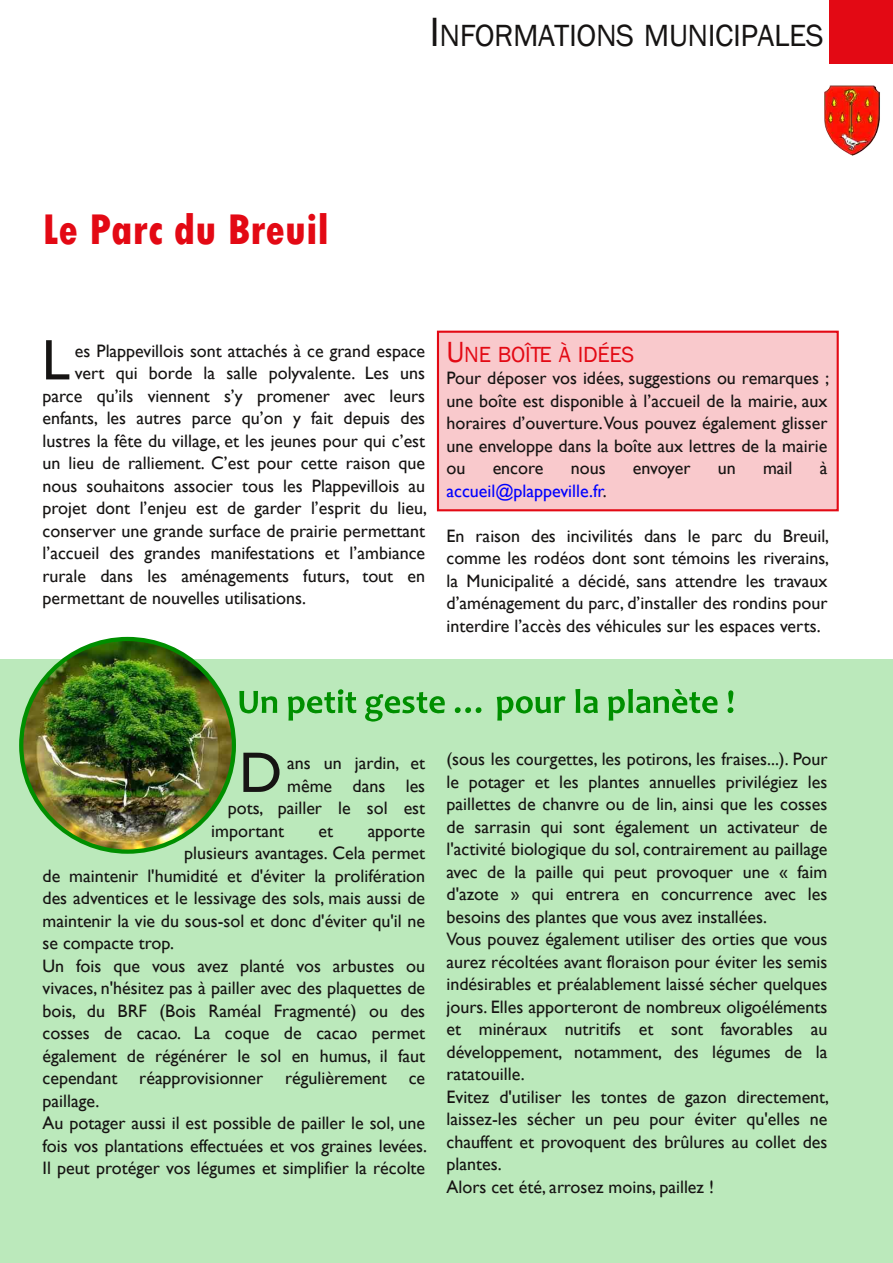
<style>
.page{position:relative;width:893px;height:1263px;background:#fff}
.page>*{position:absolute;margin:0;border:0;box-sizing:border-box;transform-origin:0 0}
.t1{font:57.6px "Gill Sans";color:#161413}
.t2{font:57.45px "Gill Sans";color:#161413}
.t3{font:800 condensed 45px "Tw Cen";color:#e30914}
.t4{font:31.5px "Franklin Gothic";letter-spacing:-.015em;color:#161413}
.t5{font:22.5px "Franklin Gothic";letter-spacing:-.015em;color:#e30914}
.t6{font:18px/22.5px "Gill Sans";color:#161413;text-align:justify}
.t7{font:18px "Gill Sans";color:#00f}
.s1{font-size:42px}
.s2{font-size:30px}
.s3{color:#161413}
</style>
<div class="page">
<div style="left:829px;top:0;width:64px;height:64px;background:#e30914"></div>
<img style="left:825px;top:85px;width:55px;height:71px">
<div style="left:0;top:659px;width:893px;height:604px;background:#bbe9bb"></div>
<div style="left:438px;top:332px;width:400px;height:178px;background:#f9c9cc"></div>
<div style="left:437px;top:331px;width:402px;height:180px;border:2px solid #e30914"></div>
<svg style="left:239px;top:691px;width:38px;height:22px"></svg>
<svg style="left:288px;top:689px;width:68px;height:31px"></svg>
<svg style="left:365px;top:692px;width:80px;height:29px"></svg>
<svg style="left:455px;top:707px;width:26px;height:6px"></svg>
<svg style="left:497px;top:696px;width:69px;height:24px"></svg>
<svg style="left:575px;top:689px;width:23px;height:24px"></svg>
<svg style="left:608px;top:689px;width:109px;height:31px"></svg>
<svg style="left:727px;top:690px;width:6px;height:23px"></svg>
<img style="left:21px;top:639px;width:213px;height:213px;border-radius:50%">
<h3 class="t3" style="left:43px;top:204px;width:288px">Le Parc du Breuil</h3>
<h3 class="t4" style="left:429px;top:17px;width:396px"><span class="s1">I</span>NFORMATIONS MUNICIPALES</h3>
<h2 class="t2" style="left:42px;top:326px;width:30px">L</h2>
<p class="t6" style="left:75px;top:339px;width:352px">es Plappevillois sont attachés à ce grand espace</p>
<p class="t6" style="left:75px;top:362px;width:352px">vert qui borde la salle polyvalente. Les uns</p>
<p class="t6" style="left:43px;top:384px;width:384px">parce qu’ils viennent s’y promener avec leurs</p>
<p class="t6" style="left:43px;top:407px;width:384px">enfants, les autres parce qu’on y fait depuis des</p>
<p class="t6" style="left:43px;top:429px;width:384px">lustres la fête du village, et les jeunes pour qui c’est</p>
<p class="t6" style="left:43px;top:452px;width:384px">un lieu de ralliement. C’est pour cette raison que</p>
<p class="t6" style="left:43px;top:474px;width:384px">nous souhaitons associer tous les Plappevillois au</p>
<p class="t6" style="left:43px;top:497px;width:386px">projet dont l’enjeu est de garder l’esprit du lieu,</p>
<p class="t6" style="left:43px;top:519px;width:384px">conserver une grande surface de prairie permettant</p>
<p class="t6" style="left:43px;top:542px;width:384px">l’accueil des grandes manifestations et l’ambiance</p>
<p class="t6" style="left:43px;top:564px;width:384px">rurale dans les aménagements futurs, tout en</p>
<p class="t6" style="left:43px;top:587px;width:265px">permettant de nouvelles utilisations.</p>
<p class="t5" style="left:446px;top:341px;width:189px"><span class="s2">U</span>NE BOÎTE À IDÉES</p>
<p class="t6" style="left:446px;top:367px;width:384px">Pour déposer vos idées, suggestions ou remarques ; une boîte est disponible à l’accueil de la mairie, aux horaires d’ouverture.Vous pouvez également glisser une enveloppe dans la boîte aux lettres de la mairie ou</p>
<p class="t6" style="left:493px;top:457px;width:52px">encore</p>
<p class="t6" style="left:571px;top:457px;width:36px">nous</p>
<p class="t6" style="left:633px;top:457px;width:59px">envoyer</p>
<p class="t6" style="left:718px;top:457px;width:19px">un</p>
<p class="t6" style="left:763px;top:457px;width:31px">mail</p>
<p class="t6" style="left:820px;top:457px;width:9px">à</p>
<p class="t7" style="left:446px;top:480px;width:162px">accueil@plappeville.fr<span class="s3">.</span></p>
<p class="t6" style="left:446px;top:524px;width:384px">En raison des incivilités dans le parc du Breuil, comme les rodéos dont sont témoins les riverains, la Municipalité a décidé, sans attendre les travaux d’aménagement du parc, d’installer des rondins pour interdire l’accès des véhicules sur les espaces verts.</p>
<h1 class="t1" style="left:239px;top:738px;width:45px">D</h1>
<p class="t6" style="left:287px;top:752px;width:139px">ans un jardin, et</p>
<p class="t6" style="left:287px;top:774px;width:139px">même dans les</p>
<p class="t6" style="left:228px;top:797px;width:199px">pots, pailler le sol est</p>
<p class="t6" style="left:211px;top:819px;width:74px">important</p>
<p class="t6" style="left:319px;top:819px;width:16px">et</p>
<p class="t6" style="left:368px;top:819px;width:59px">apporte</p>
<p class="t6" style="left:184px;top:842px;width:242px">plusieurs avantages. Cela permet</p>
<p class="t6" style="left:43px;top:864px;width:384px">de maintenir l'humidité et d'éviter la prolifération</p>
<p class="t6" style="left:43px;top:887px;width:384px">des adventices et le lessivage des sols, mais aussi de</p>
<p class="t6" style="left:43px;top:909px;width:384px">maintenir la vie du sous-sol et donc d'éviter qu'il ne</p>
<p class="t6" style="left:43px;top:932px;width:133px">se compacte trop.</p>
<p class="t6" style="left:43px;top:954px;width:384px">Un fois que vous avez planté vos arbustes ou</p>
<p class="t6" style="left:43px;top:977px;width:384px">vivaces, n'hésitez pas à pailler avec des plaquettes de</p>
<p class="t6" style="left:43px;top:999px;width:384px">bois, du BRF (Bois Raméal Fragmenté) ou des</p>
<p class="t6" style="left:43px;top:1022px;width:384px">cosses de cacao. La coque de cacao permet</p>
<p class="t6" style="left:43px;top:1044px;width:384px">également de régénérer le sol en humus, il faut</p>
<p class="t6" style="left:43px;top:1067px;width:384px">cependant réapprovisionner régulièrement ce</p>
<p class="t6" style="left:43px;top:1089px;width:58px">paillage.</p>
<p class="t6" style="left:43px;top:1112px;width:384px">Au potager aussi il est possible de pailler le sol, une</p>
<p class="t6" style="left:43px;top:1134px;width:386px">fois vos plantations effectuées et vos graines levées.</p>
<p class="t6" style="left:43px;top:1157px;width:384px">Il peut protéger vos légumes et simplifier la récolte</p>
<p class="t6" style="left:446px;top:747px;width:384px;text-align:left">(sous les courgettes, les potirons, les fraises...). Pour le potager et les plantes annuelles privilégiez les paillettes de chanvre ou de lin, ainsi que les cosses de sarrasin qui sont également un activateur de l'activité biologique du sol, contrairement au paillage avec de la paille qui peut provoquer une « faim d'azote » qui entrera en concurrence avec les besoins des plantes que vous avez installées.<br>Vous pouvez également utiliser des orties que vous aurez récoltées avant floraison pour éviter les semis indésirables et préalablement laissé sécher quelques jours. Elles apporteront de nombreux oligoéléments et minéraux nutritifs et sont favorables au développement, notamment, des légumes de la ratatouille.<br>Evitez d'utiliser les tontes de gazon directement, laissez-les sécher un peu pour éviter qu'elles ne chauffent et provoquent des brûlures au collet des plantes.<br>Alors cet été, arrosez moins, paillez !</p>
</div>
